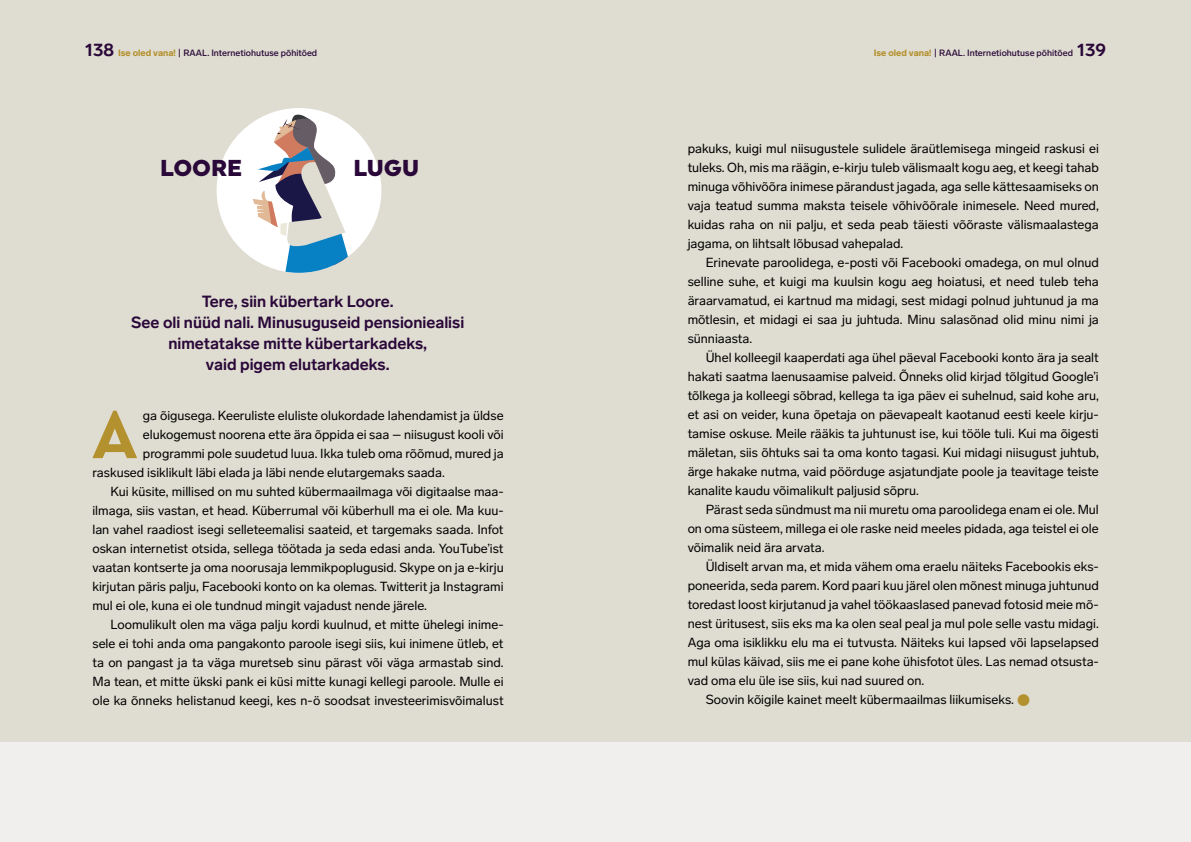
<style>
.page{position:relative;width:1191px;height:842px;background:#dfddd1}
.page>*{position:absolute;margin:0;border:0;box-sizing:border-box;transform-origin:0 0}
.t1{font:700 70.6px "Cera PRO";color:#b4912f}
.t2{font:900 23px "Uniform";color:#2a0839}
.t3{font:700 16px/21px "Lab Grotesque";color:#2a0839;text-align:center}
.t4{font:13px/19px "Lab Grotesque";color:#000;text-align:justify}
.t5{font:500 9px "Lab Grotesque";color:#2a0839}
.s1{font-weight:700;font-size:18px}
.s2{font-weight:900;color:#b4912f}
.s3{font-weight:300;color:#dfddd1}
.s4{font-family:"Core Sans N Condensed";color:#b4912f}
</style>
<div class="page">
<div style="left:217px;top:108px;width:164px;height:165px;background:#fff;border-radius:50%"></div>
<svg style="left:253px;top:112px;width:128px;height:161px"></svg>
<div style="left:0;top:742px;width:1191px;height:100px;background:#f1efed"></div>
<p class="t5" style="left:85px;top:47px;width:234px"><span class="s1">138</span> <span class="s2">Ise oled vana!</span> | RAAL. Internetiohutuse põhitõed</p>
<p class="t5" style="left:873px;top:47px;width:234px"><span class="s2">Ise oled vana!</span> | RAAL. Internetiohutuse põhitõed <span class="s1">139</span></p>
<h2 class="t2" style="left:160px;top:155px;width:83px">LOORE</h2>
<h2 class="t2" style="left:353px;top:155px;width:67px">LUGU</h2>
<p class="t3" style="left:131px;top:291px;width:334px">Tere, siin kübertark Loore.<br>See oli nüüd nali. Minusuguseid pensioniealisi nimetatakse mitte kübertarkadeks,<br>vaid pigem elutarkadeks.</p>
<h1 class="t1" style="left:91px;top:387px;width:66px">A<span class="s3">I</span></h1>
<p class="t4" style="left:143px;top:406px;width:362px">ga õigusega. Keeruliste eluliste olukordade lahendamist ja üldse</p>
<p class="t4" style="left:143px;top:425px;width:362px">elukogemust noorena ette ära õppida ei saa – niisugust kooli või</p>
<p class="t4" style="left:143px;top:444px;width:362px">programmi pole suudetud luua. Ikka tuleb oma rõõmud, mured ja</p>
<p class="t4" style="left:92px;top:463px;width:354px">raskused isiklikult läbi elada ja läbi nende elutargemaks saada.</p>
<p class="t4" style="left:110px;top:482px;width:395px">Kui küsite, millised on mu suhted kübermaailmaga või digitaalse maa-</p>
<p class="t4" style="left:92px;top:501px;width:413px">ilmaga, siis vastan, et head. Küberrumal või küberhull ma ei ole. Ma kuu-</p>
<p class="t4" style="left:92px;top:520px;width:412px">lan vahel raadiost isegi selleteemalisi saateid, et targemaks saada. Infot</p>
<p class="t4" style="left:92px;top:539px;width:413px">oskan internetist otsida, sellega töötada ja seda edasi anda. YouTube’ist</p>
<p class="t4" style="left:92px;top:558px;width:413px">vaatan kontserte ja oma noorusaja lemmikpoplugusid. Skype on ja e-kirju</p>
<p class="t4" style="left:92px;top:577px;width:413px">kirjutan päris palju, Facebooki konto on ka olemas. Twitterit ja Instagrami</p>
<p class="t4" style="left:92px;top:596px;width:336px">mul ei ole, kuna ei ole tundnud mingit vajadust nende järele.</p>
<p class="t4" style="left:110px;top:615px;width:395px">Loomulikult olen ma väga palju kordi kuulnud, et mitte ühelegi inime-</p>
<p class="t4" style="left:92px;top:634px;width:413px">sele ei tohi anda oma pangakonto paroole isegi siis, kui inimene ütleb, et</p>
<p class="t4" style="left:92px;top:653px;width:413px">ta on pangast ja ta väga muretseb sinu pärast või väga armastab sind.</p>
<p class="t4" style="left:92px;top:672px;width:413px">Ma tean, et mitte ükski pank ei küsi mitte kunagi kellegi paroole. Mulle ei</p>
<p class="t4" style="left:92px;top:691px;width:413px">ole ka õnneks helistanud keegi, kes n-ö soodsat investeerimisvõimalust</p>
<p class="t4" style="left:687px;top:139px;width:413px">pakuks, kuigi mul niisugustele sulidele äraütlemisega mingeid raskusi ei tuleks. Oh, mis ma räägin, e-kirju tuleb välismaalt kogu aeg, et keegi tahab minuga võhivõõra inimese pärandust jagada, aga selle kättesaamiseks on vaja teatud summa maksta teisele võhivõõrale inimesele. Need mured, kuidas raha on nii palju, et seda peab täiesti võõraste välismaalastega jagama, on lihtsalt lõbusad vahepalad.</p>
<p class="t4" style="left:687px;top:253px;width:413px;text-indent:18px">Erinevate paroolidega, e-posti või Facebooki omadega, on mul olnud selline suhe, et kuigi ma kuulsin kogu aeg hoiatusi, et need tuleb teha äraarvamatud, ei kartnud ma midagi, sest midagi polnud juhtunud ja ma mõtlesin, et midagi ei saa ju juhtuda. Minu salasõnad olid minu nimi ja sünniaasta.</p>
<p class="t4" style="left:687px;top:348px;width:413px;text-indent:18px">Ühel kolleegil kaaperdati aga ühel päeval Facebooki konto ära ja sealt hakati saatma laenusaamise palveid. Õnneks olid kirjad tõlgitud Google’i tõlkega ja kolleegi sõbrad, kellega ta iga päev ei suhelnud, said kohe aru, et asi on veider, kuna õpetaja on päevapealt kaotanud eesti keele kirju&shy;tamise oskuse. Meile rääkis ta juhtunust ise, kui tööle tuli. Kui ma õigesti mäletan, siis õhtuks sai ta oma konto tagasi. Kui midagi niisugust juhtub, ärge hakake nutma, vaid pöörduge asjatundjate poole ja teavitage teiste kanalite kaudu võimalikult paljusid sõpru.</p>
<p class="t4" style="left:687px;top:500px;width:413px;text-indent:18px">Pärast seda sündmust ma nii muretu oma paroolidega enam ei ole. Mul on oma süsteem, millega ei ole raske neid meeles pidada, aga teistel ei ole võimalik neid ära arvata.</p>
<p class="t4" style="left:705px;top:557px;width:395px">Üldiselt arvan ma, et mida vähem oma eraelu näiteks Facebookis eks-</p>
<p class="t4" style="left:687px;top:576px;width:413px">poneerida, seda parem. Kord paari kuu järel olen mõnest minuga juhtunud</p>
<p class="t4" style="left:687px;top:595px;width:413px">toredast loost kirjutanud ja vahel töökaaslased panevad fotosid meie mõ-</p>
<p class="t4" style="left:687px;top:614px;width:413px">nest üritusest, siis eks ma ka olen seal peal ja mul pole selle vastu midagi.</p>
<p class="t4" style="left:687px;top:633px;width:412px">Aga oma isiklikku elu ma ei tutvusta. Näiteks kui lapsed või lapselapsed</p>
<p class="t4" style="left:687px;top:652px;width:413px">mul külas käivad, siis me ei pane kohe ühisfotot üles. Las nemad otsusta-</p>
<p class="t4" style="left:687px;top:671px;width:238px">vad oma elu üle ise siis, kui nad suured on.</p>
<p class="t4" style="left:705px;top:690px;width:326px">Soovin kõigile kainet meelt kübermaailmas liikumiseks. <span class="s4">●</span></p>
</div>
